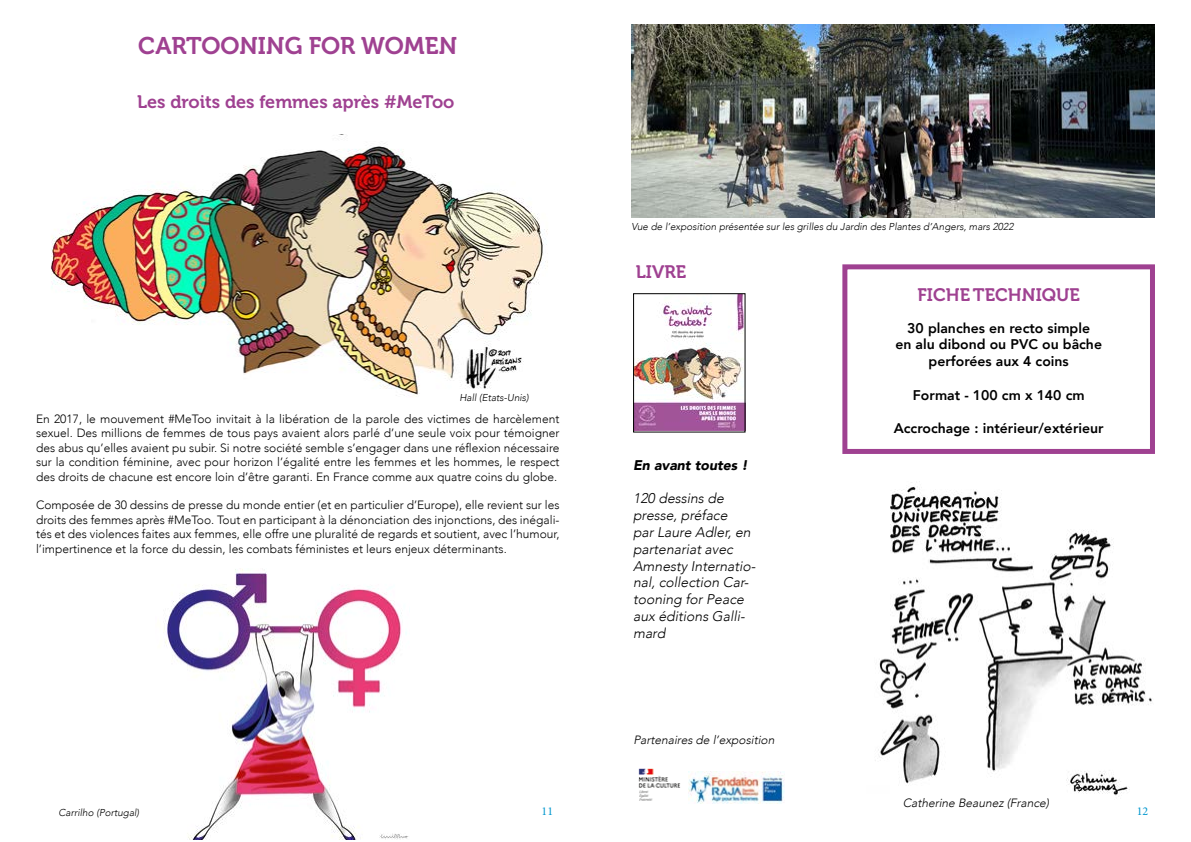
<style>
.page{position:relative;width:1191px;height:842px;background:#fff}
.page>*{position:absolute;margin:0;border:0;box-sizing:border-box;transform-origin:0 0}
.t1{font:24px "Museo 700";color:#9f4191}
.t2{font:18px "Museo 700";color:#9f4191}
.t3{font:italic 300 14px/16.8px "Avenir";color:#000}
.t4{font:800 14px/16.8px "Avenir";color:#000;text-align:center}
.t5{font:italic 900 14px "Avenir";color:#000}
.t6{font:300 12px/14.4px "Avenir";color:#000;text-align:justify}
.t7{font:italic 300 12px "Avenir";color:#000}
.t8{font:12px "Minion Pro";color:#0097ce}
.t9{font:italic 300 10px "Avenir";color:#000}
</style>
<div class="page">
<img style="left:164px;top:569px;width:245px;height:270px">
<div style="left:842px;top:264px;width:313px;height:190px;border:5px solid #9f4191"></div>
<img style="left:51px;top:143px;width:497px;height:253px">
<img style="left:631px;top:24px;width:524px;height:194px">
<img style="left:638px;top:768px;width:42px;height:33px">
<img style="left:688px;top:772px;width:96px;height:31px">
<img style="left:635px;top:295px;width:108px;height:136px">
<div style="left:633px;top:293px;width:112px;height:140px;border:1px solid #000"></div>
<img style="left:875px;top:481px;width:277px;height:316px">
<h1 class="t1" style="left:138px;top:32px;width:320px">CARTOONING FOR WOMEN</h1>
<h2 class="t2" style="left:137px;top:92px;width:319px">Les droits des femmes après #MeToo</h2>
<p class="t9" style="left:459px;top:392px;width:71px">Hall (Etats-Unis)</p>
<p class="t6" style="left:36px;top:412px;width:525px">En 2017, le mouvement #MeToo invitait à la libération de la parole des victimes de harcèlement sexuel. Des millions de femmes de tous pays avaient alors parlé d’une seule voix pour témoigner des abus qu’elles avaient pu subir. Si notre société semble s’engager dans une réflexion nécessaire sur la condition féminine, avec pour horizon l’égalité entre les femmes et les hommes, le respect des droits de chacune est encore loin d’être garanti. En France comme aux quatre coins du globe.</p>
<p class="t6" style="left:36px;top:498px;width:525px">Composée de 30 dessins de presse du monde entier (et en particulier d’Europe), elle revient sur les droits des femmes après #MeToo. Tout en participant à la dénonciation des injonctions, des inégali&shy;tés et des violences faites aux femmes, elle offre une pluralité de regards et soutient, avec l’humour, l’impertinence et la force du dessin, les combats féministes et leurs enjeux déterminants.</p>
<p class="t9" style="left:631px;top:221px;width:383px">Vue de l’exposition présentée sur les grilles du Jardin des Plantes d’Angers, mars 2022</p>
<h2 class="t2" style="left:636px;top:262px;width:52px">LIVRE</h2>
<p class="t5" style="left:633px;top:453px;width:120px">En avanttoutes!</p>
<p class="t3" style="left:633px;top:490px;width:127px">120 dessins de presse, préface<br>par Laure Adler, en partenariat avec<br>Amnesty Internatio&shy;nal, collection Car&shy;tooning for Peace aux éditions Galli&shy;mard</p>
<p class="t7" style="left:633px;top:733px;width:145px">Partenaires de l’exposition</p>
<h2 class="t2" style="left:917px;top:285px;width:164px">FICHETECHNIQUE</h2>
<p class="t4" style="left:895px;top:319px;width:208px">30 planches en recto simple<br>en alu dibond ou PVC ou bâche perforées aux 4 coins</p>
<p class="t4" style="left:912px;top:386px;width:173px">Format - 100 cm x 140 cm</p>
<p class="t4" style="left:893px;top:420px;width:211px">Accrochage : intérieur/extérieur</p>
<p class="t9" style="left:59px;top:807px;width:82px">Carrilho (Portugal)</p>
<p class="t7" style="left:902px;top:796px;width:150px">Catherine Beaunez (France)</p>
<p class="t8" style="left:541px;top:803px;width:13px">11</p>
<p class="t8" style="left:1136px;top:803px;width:13px">12</p>
</div>
